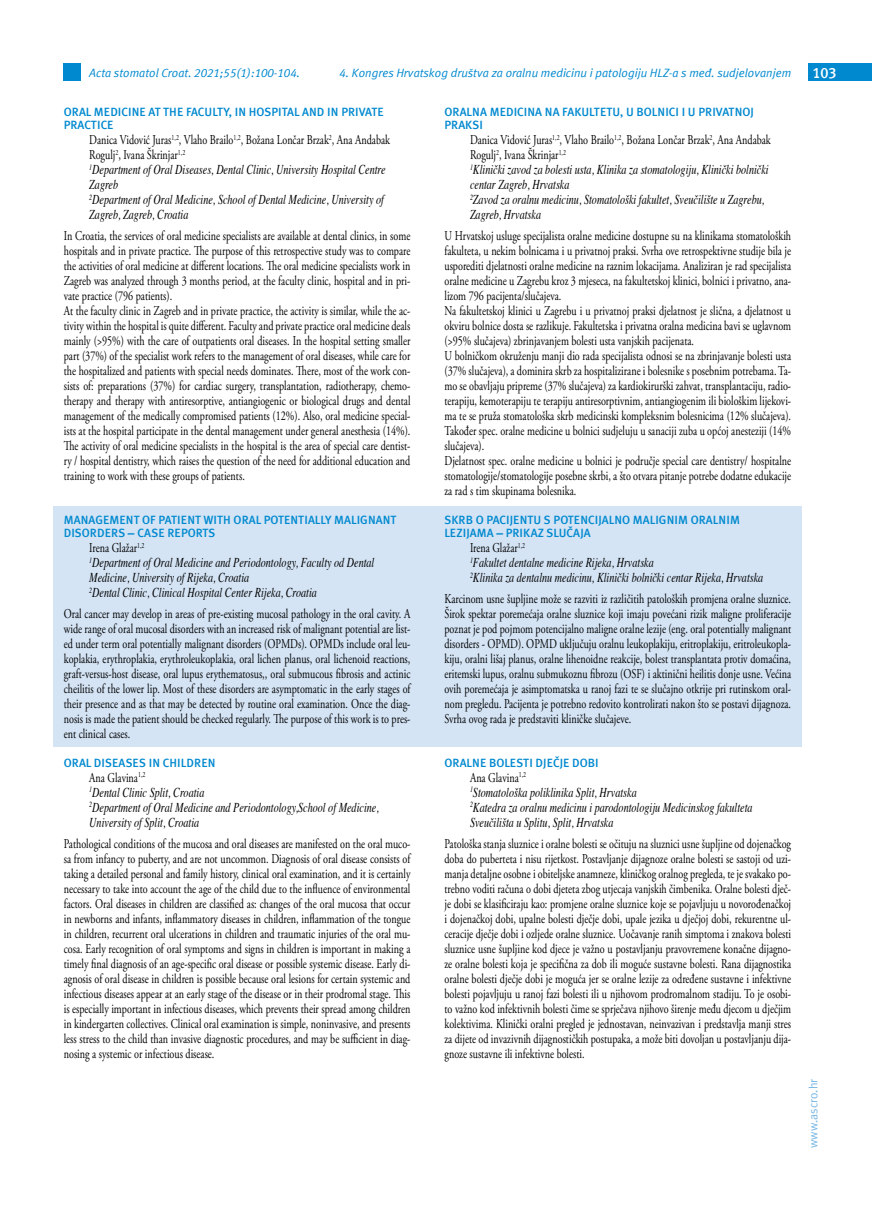
<style>
.page{position:relative;width:872px;height:1212px;background:#fff}
.page>*{position:absolute;margin:0;border:0;box-sizing:border-box;transform-origin:0 0}
.t1{font:700 15px "Meta ASC";color:#fff}
.t2{font:13.5px/15px "Adobe Garamond Pro";color:#000;scale:.75 1}
.t3{font:italic 13.5px/15px "Times";color:#000;scale:.75 1}
.t4{font:700 12px/13.5px "Meta ASC";color:#0089cf}
.t5{font:italic 12px "Meta ASC";color:#0089cf}
.t6{font:12px "Meta ASC";color:#78b7e4}
</style>
<div class="page">
<div style="left:64px;top:64px;width:17px;height:17px;background:#0089cf"></div>
<div style="left:808px;top:64px;width:64px;height:17px;background:#0089cf"></div>
<div style="left:53px;top:506px;width:748px;height:241px;background:#d4e4f5"></div>
<p class="t5" style="left:89px;top:66px;width:212px">Acta stomatol Croat. 2021;55(1):100-104.</p>
<p class="t5" style="left:339px;top:66px;width:453px">4. Kongres Hrvatskog društva za oralnu medicinu i patologiju HLZ-a s međ. sudjelovanjem</p>
<p class="t1" style="left:812px;top:64px;width:26px">103</p>
<p class="t4" style="left:444px;top:105px;width:311px">ORALNA MEDICINA NA FAKULTETU, U BOLNICI I U PRIVATNOJ<br>PRAKSI</p>
<p class="t2" style="left:470px;top:133px;width:402px">Danica Vidović Juras<sup>1,2</sup>, Vlaho Brailo<sup>1,2</sup>, Božana Lončar Brzak<sup>2</sup>, Ana Andabak<br>Rogulj<sup>2</sup>, Ivana Škrinjar<sup>1,2</sup></p>
<p class="t3" style="left:470px;top:161px;width:400px"><sup>1</sup>Klinički zavod za bolesti usta, Klinika za stomatologiju, Klinički bolnički centar Zagreb, Hrvatska<br><sup>2</sup>Zavod za oralnu medicinu, Stomatološki fakultet, Sveučilište u Zagrebu, Zagreb, Hrvatska</p>
<p class="t2" style="left:444px;top:229px;width:464px">U Hrvatskoj usluge specijalista oralne medicine dostupne su na klinikama stomatoloških fakulteta, u nekim bolnicama i u privatnoj praksi. Svrha ove retrospektivne studije bila je usporediti djelatnosti oralne medicine na raznim lokacijama. Analiziran je rad specijalista oralne medicine u Zagrebu kroz 3 mjeseca, na fakultetskoj klinici, bolnici i privatno, ana&shy;lizom 796 pacijenta/slučajeva.<br>Na fakultetskoj klinici u Zagrebu i u privatnoj praksi djelatnost je slična, a djelatnost u okviru bolnice dosta se razlikuje. Fakultetska i privatna oralna medicina bavi se uglavnom (&gt;95% slučajeva) zbrinjavanjem bolesti usta vanjskih pacijenata.<br>U bolničkom okruženju manji dio rada specijalista odnosi se na zbrinjavanje bolesti usta (37% slučajeva), a dominira skrb za hospitalizirane i bolesnike s posebnim potrebama. Ta&shy;mo se obavljaju pripreme (37% slučajeva) za kardiokirurški zahvat, transplantaciju, radio&shy;terapiju, kemoterapiju te terapiju antiresorptivnim, antiangiogenim ili biološkim lijekovi&shy;ma te se pruža stomatološka skrb medicinski kompleksnim bolesnicima (12% slučajeva).<br>Također spec. oralne medicine u bolnici sudjeluju u sanaciji zuba u općoj anesteziji (14% slučajeva).<br>Djelatnost spec. oralne medicine u bolnici je područje special care dentistry/ hospitalne stomatologije/stomatologije posebne skrbi, a što otvara pitanje potrebe dodatne edukacije za rad s tim skupinama bolesnika.</p>
<p class="t4" style="left:444px;top:513px;width:297px">SKRB O PACIJENTU S POTENCIJALNO MALIGNIM ORALNIM<br>LEZIJAMA – PRIKAZ SLUČAJA</p>
<p class="t2" style="left:470px;top:541px;width:75px">Irena Glažar<sup>1,2</sup></p>
<p class="t3" style="left:470px;top:554px;width:392px"><sup>1</sup>Fakultet dentalne medicine Rijeka, Hrvatska<br><sup>2</sup>Klinika za dentalnu medicinu, Klinički bolnički centar Rijeka, Hrvatska</p>
<p class="t2" style="left:444px;top:592px;width:464px;text-align:justify">Karcinom usne šupljine može se razviti iz različitih patoloških promjena oralne sluznice.<br>Širok spektar poremećaja oralne sluznice koji imaju povećani rizik maligne proliferacije poznat je pod pojmom potencijalno maligne oralne lezije (eng. oral potentially malignant disorders - OPMD). OPMD uključuju oralnu leukoplakiju, eritroplakiju, eritroleukopla&shy;kiju, oralni lišaj planus, oralne lihenoidne reakcije, bolest transplantata protiv domaćina, eritemski lupus, oralnu submukoznu fibrozu (OSF) i aktinični heilitis donje usne. Većina ovih poremećaja je asimptomatska u ranoj fazi te se slučajno otkrije pri rutinskom oral&shy;nom pregledu. Pacijenta je potrebno redovito kontrolirati nakon što se postavi dijagnoza.<br>Svrha ovog rada je predstaviti kliničke slučajeve.</p>
<p class="t4" style="left:444px;top:756px;width:156px">ORALNE BOLESTI DJEČJE DOBI</p>
<p class="t2" style="left:470px;top:770px;width:76px">Ana Glavina<sup>1,2</sup></p>
<p class="t3" style="left:470px;top:784px;width:378px"><sup>1</sup>Stomatološka poliklinika Split, Hrvatska<br><sup>2</sup>Katedra za oralnu medicinu i parodontologiju Medicinskog fakulteta<br>Sveučilišta u Splitu, Split, Hrvatska</p>
<p class="t2" style="left:444px;top:836px;width:464px;text-align:justify">Patološka stanja sluznice i oralne bolesti se očituju na sluznici usne šupljine od dojenačkog doba do puberteta i nisu rijetkost. Postavljanje dijagnoze oralne bolesti se sastoji od uzi&shy;manja detaljne osobne i obiteljske anamneze, kliničkog oralnog pregleda, te je svakako po&shy;trebno voditi računa o dobi djeteta zbog utjecaja vanjskih čimbenika. Oralne bolesti dječ&shy;je dobi se klasificiraju kao: promjene oralne sluznice koje se pojavljuju u novorođenačkoj i dojenačkoj dobi, upalne bolesti dječje dobi, upale jezika u dječjoj dobi, rekurentne ul&shy;ceracije dječje dobi i ozljede oralne sluznice. Uočavanje ranih simptoma i znakova bolesti sluznice usne šupljine kod djece je važno u postavljanju pravovremene konačne dijagno&shy;ze oralne bolesti koja je specifična za dob ili moguće sustavne bolesti. Rana dijagnostika oralne bolesti dječje dobi je moguća jer se oralne lezije za određene sustavne i infektivne bolesti pojavljuju u ranoj fazi bolesti ili u njihovom prodromalnom stadiju. To je osobi&shy;to važno kod infektivnih bolesti čime se sprječava njihovo širenje među djecom u dječjim kolektivima. Klinički oralni pregled je jednostavan, neinvazivan i predstavlja manji stres za dijete od invazivnih dijagnostičkih postupaka, a može biti dovoljan u postavljanju dija&shy;gnoze sustavne ili infektivne bolesti.</p>
<p class="t4" style="left:64px;top:105px;width:321px">ORAL MEDICINE AT THE FACULTY, IN HOSPITAL AND IN PRIVATE<br>PRACTICE</p>
<p class="t2" style="left:89px;top:133px;width:402px">Danica Vidović Juras<sup>1,2</sup>, Vlaho Brailo<sup>1,2</sup>, Božana Lončar Brzak<sup>2</sup>, Ana Andabak<br>Rogulj<sup>2</sup>, Ivana Škrinjar<sup>1,2</sup></p>
<p class="t3" style="left:89px;top:161px;width:396px"><sup>1</sup>Department of Oral Diseases, Dental Clinic, University Hospital Centre Zagreb<br><sup>2</sup>Department of Oral Medicine, School of Dental Medicine, University of Zagreb, Zagreb, Croatia</p>
<p class="t2" style="left:64px;top:229px;width:464px">In Croatia, the services of oral medicine specialists are available at dental clinics, in some hospitals and in private practice. The purpose of this retrospective study was to compare the activities of oral medicine at different locations. The oral medicine specialists work in Zagreb was analyzed through 3 months period, at the faculty clinic, hospital and in pri&shy;vate practice (796 patients).<br>At the faculty clinic in Zagreb and in private practice, the activity is similar, while the ac&shy;tivity within the hospital is quite different. Faculty and private practice oral medicine deals mainly (&gt;95%) with the care of outpatients oral diseases. In the hospital setting smaller part (37%) of the specialist work refers to the management of oral diseases, while care for the hospitalized and patients with special needs dominates. There, most of the work con&shy;sists of: preparations (37%) for cardiac surgery, transplantation, radiotherapy, chemo&shy;therapy and therapy with antiresorptive, antiangiogenic or biological drugs and dental management of the medically compromised patients (12%). Also, oral medicine special&shy;ists at the hospital participate in the dental management under general anesthesia (14%).<br>The activity of oral medicine specialists in the hospital is the area of special care dentist&shy;ry / hospital dentistry, which raises the question of the need for additional education and training to work with these groups of patients.</p>
<p class="t4" style="left:64px;top:513px;width:334px">MANAGEMENT OF PATIENT WITH ORAL POTENTIALLY MALIGNANT<br>DISORDERS – CASE REPORTS</p>
<p class="t2" style="left:89px;top:541px;width:75px">Irena Glažar<sup>1,2</sup></p>
<p class="t3" style="left:89px;top:554px;width:382px"><sup>1</sup>Department of Oral Medicine and Periodontology, Faculty od Dental<br>Medicine, University of Rijeka, Croatia<br><sup>2</sup>Dental Clinic, Clinical Hospital Center Rijeka, Croatia</p>
<p class="t2" style="left:64px;top:607px;width:464px;text-align:justify">Oral cancer may develop in areas of pre-existing mucosal pathology in the oral cavity. A wide range of oral mucosal disorders with an increased risk of malignant potential are list&shy;ed under term oral potentially malignant disorders (OPMDs). OPMDs include oral leu&shy;koplakia, erythroplakia, erythroleukoplakia, oral lichen planus, oral lichenoid reactions, graft-versus-host disease, oral lupus erythematosus,, oral submucous fibrosis and actinic cheilitis of the lower lip. Most of these disorders are asymptomatic in the early stages of their presence and as that may be detected by routine oral examination. Once the diag&shy;nosis is made the patient should be checked regularly. The purpose of this work is to pres&shy;ent clinical cases.</p>
<p class="t4" style="left:64px;top:756px;width:153px">ORAL DISEASES IN CHILDREN</p>
<p class="t2" style="left:89px;top:770px;width:76px">Ana Glavina<sup>1,2</sup></p>
<p class="t3" style="left:89px;top:784px;width:388px"><sup>1</sup>Dental Clinic Split, Croatia<br><sup>2</sup>Department of Oral Medicine and Periodontology,School of Medicine,<br>University of Split, Croatia</p>
<p class="t2" style="left:64px;top:836px;width:464px;text-align:justify">Pathological conditions of the mucosa and oral diseases are manifested on the oral muco&shy;sa from infancy to puberty, and are not uncommon. Diagnosis of oral disease consists of taking a detailed personal and family history, clinical oral examination, and it is certainly necessary to take into account the age of the child due to the influence of environmental factors. Oral diseases in children are classified as: changes of the oral mucosa that occur in newborns and infants, inflammatory diseases in children, inflammation of the tongue in children, recurrent oral ulcerations in children and traumatic injuries of the oral mu&shy;cosa. Early recognition of oral symptoms and signs in children is important in making a timely final diagnosis of an age-specific oral disease or possible systemic disease. Early di&shy;agnosis of oral disease in children is possible because oral lesions for certain systemic and infectious diseases appear at an early stage of the disease or in their prodromal stage. This is especially important in infectious diseases, which prevents their spread among children in kindergarten collectives. Clinical oral examination is simple, noninvasive, and presents less stress to the child than invasive diagnostic procedures, and may be sufficient in diag&shy;nosing a systemic or infectious disease.</p>
<p class="t6" style="left:806px;top:1148px;width:71px;rotate:-90deg">www.ascro.hr</p>
</div>
